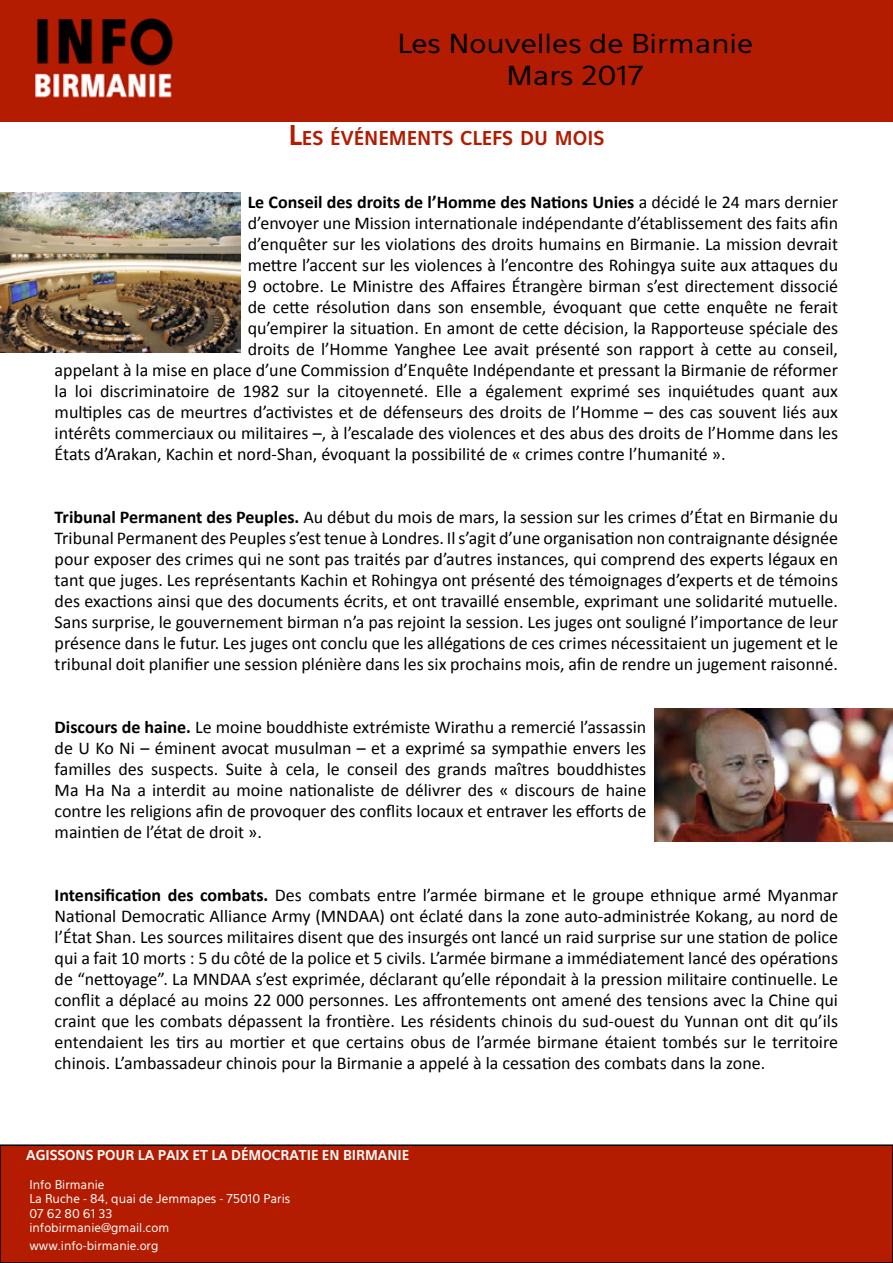
<style>
.page{position:relative;width:893px;height:1263px;background:#fff}
.page>*{position:absolute;margin:0;border:0;box-sizing:border-box;transform-origin:0 0}
.t1{font:25.95px/32.4px "Eau Sans";color:#000;text-align:center;scale:1.14 1}
.t2{font:700 18.9px "Eau Sans";color:#b31c01}
.t3{font:18px/21px "Calibri";color:#000;text-align:justify}
.t4{font:700 18px "Calibri";color:#000}
.t5{font:700 13.5px "Eau Sans";color:#fff}
.t6{font:12px/14.4px "Eau Sans";color:#fff}
.s1{font-size:27px}
.s2{font-weight:400}
.s3{font-weight:700}
</style>
<div class="page">
<div style="left:0;top:1145px;width:893px;height:118px;background:#b31c01"></div>
<div style="left:0;top:1144px;width:893px;height:119px;border:2px solid #000"></div>
<div style="left:0;top:0;width:893px;height:122px;background:#b31c00"></div>
<div style="left:288px;top:113px;width:320px;height:9px;background:#b31c00"></div>
<img style="left:0;top:192px;width:241px;height:161px">
<img style="left:655px;top:708px;width:238px;height:134px">
<h1 class="t1" style="left:397px;top:27px;width:314px">Les Nouvelles de Birmanie<br>Mars 2017</h1>
<p class="t2" style="left:289px;top:127px;width:317px"><span class="s1">L</span>ES ÉVÉNEMENTS CLEFS DU MOIS</p>
<p class="t4" style="left:248px;top:189px;width:592px">Le Conseil des droits de l’Homme des Nations Unies <span class="s2">a décidé le 24 mars dernier</span></p>
<p class="t3" style="left:248px;top:212px;width:592px">d’envoyer une Mission internationale indépendante d’établissement des faits afin</p>
<p class="t3" style="left:248px;top:233px;width:592px">d’enquêter sur les violations des droits humains en Birmanie. La mission devrait</p>
<p class="t3" style="left:248px;top:254px;width:592px">mettre l’accent sur les violences à l’encontre des Rohingya suite aux attaques du</p>
<p class="t3" style="left:248px;top:275px;width:592px">9 octobre. Le Ministre des Affaires Étrangère birman s’est directement dissocié</p>
<p class="t3" style="left:248px;top:296px;width:592px">de cette résolution dans son ensemble, évoquant que cette enquête ne ferait</p>
<p class="t3" style="left:248px;top:317px;width:592px">qu’empirer la situation. En amont de cette décision, la Rapporteuse spéciale des</p>
<p class="t3" style="left:248px;top:338px;width:592px">droits de l’Homme Yanghee Lee avait présenté son rapport à cette au conseil,</p>
<p class="t3" style="left:55px;top:359px;width:785px">appelant à la mise en place d’une Commission d’Enquête Indépendante et pressant la Birmanie de réformer</p>
<p class="t3" style="left:55px;top:380px;width:785px">la loi discriminatoire de 1982 sur la citoyenneté. Elle a également exprimé ses inquiétudes quant aux</p>
<p class="t3" style="left:55px;top:401px;width:785px">multiples cas de meurtres d’activistes et de défenseurs des droits de l’Homme – des cas souvent liés aux</p>
<p class="t3" style="left:55px;top:422px;width:785px">intérêts commerciaux ou militaires –, à l’escalade des violences et des abus des droits de l’Homme dans les</p>
<p class="t3" style="left:55px;top:443px;width:672px">États d’Arakan, Kachin et nord-Shan, évoquant la possibilité de « crimes contre l’humanité ».</p>
<p class="t3" style="left:55px;top:506px;width:785px"><span class="s3">Tribunal Permanent des Peuples.</span> Au début du mois de mars, la session sur les crimes d’État en Birmanie du Tribunal Permanent des Peuples s’est tenue à Londres. Il s’agit d’une organisation non contraignante désignée pour exposer des crimes qui ne sont pas traités par d’autres instances, qui comprend des experts légaux en tant que juges. Les représentants Kachin et Rohingya ont présenté des témoignages d’experts et de témoins des exactions ainsi que des documents écrits, et ont travaillé ensemble, exprimant une solidarité mutuelle.<br>Sans surprise, le gouvernement birman n’a pas rejoint la session. Les juges ont souligné l’importance de leur présence dans le futur. Les juges ont conclu que les allégations de ces crimes nécessitaient un jugement et le tribunal doit planifier une session plénière dans les six prochains mois, afin de rendre un jugement raisonné.</p>
<p class="t3" style="left:55px;top:716px;width:593px"><span class="s3">Discours de haine.</span> Le moine bouddhiste extrémiste Wirathu a remercié l’assassin de U Ko Ni – éminent avocat musulman – et a exprimé sa sympathie envers les familles des suspects. Suite à cela, le conseil des grands maîtres bouddhistes Ma Ha Na a interdit au moine nationaliste de délivrer des « discours de haine contre les religions afin de provoquer des conflits locaux et entraver les efforts de maintien de l’état de droit ».</p>
<p class="t3" style="left:55px;top:884px;width:785px"><span class="s3">Intensification des combats.</span> Des combats entre l’armée birmane et le groupe ethnique armé Myanmar National Democratic Alliance Army (MNDAA) ont éclaté dans la zone auto-administrée Kokang, au nord de l’État Shan. Les sources militaires disent que des insurgés ont lancé un raid surprise sur une station de police qui a fait 10 morts : 5 du côté de la police et 5 civils. L’armée birmane a immédiatement lancé des opérations de “nettoyage”. La MNDAA s’est exprimée, déclarant qu’elle répondait à la pression militaire continuelle. Le conflit a déplacé au moins 22 000 personnes. Les affrontements ont amené des tensions avec la Chine qui craint que les combats dépassent la frontière. Les résidents chinois du sud-ouest du Yunnan ont dit qu’ils entendaient les tirs au mortier et que certains obus de l’armée birmane étaient tombés sur le territoire chinois. L’ambassadeur chinois pour la Birmanie a appelé à la cessation des combats dans la zone.</p>
<p class="t5" style="left:26px;top:1147px;width:385px">AGISSONS POUR LA PAIX ET LA DÉMOCRATIE EN BIRMANIE</p>
<p class="t6" style="left:29px;top:1177px;width:262px">Info Birmanie<br>La Ruche - 84, quai de Jemmapes - 75010 Paris<br>07 62 80 61 33<br>infobirmanie@gmail.com</p>
<p class="t6" style="left:29px;top:1239px;width:131px">www.info-birmanie.org</p>
</div>
